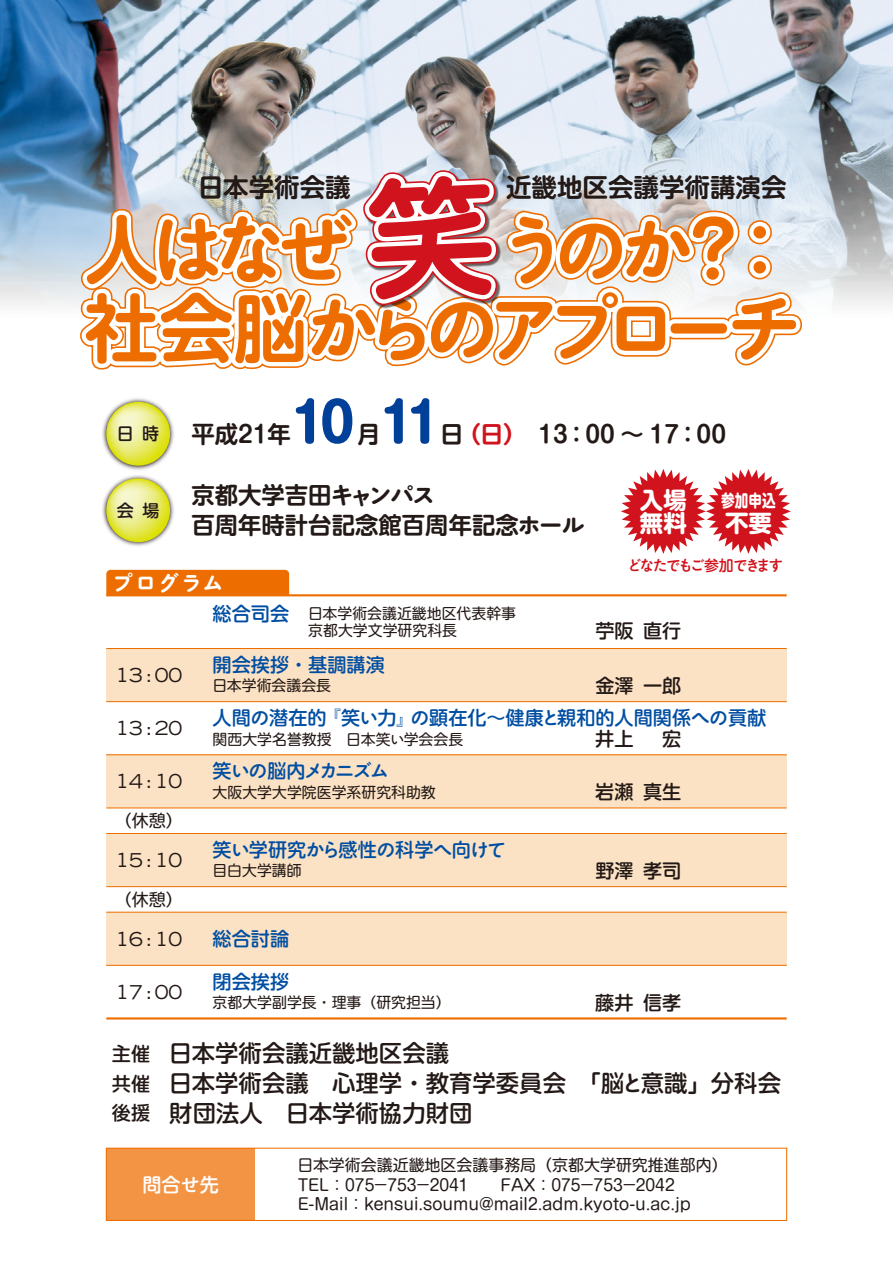
<style>
.page{position:relative;width:893px;height:1263px;background:#fff}
.page>*{position:absolute;margin:0;border:0;box-sizing:border-box;transform-origin:0 0}
.t1{font:700 74.4px/78.7px "Maru Anti Std De";letter-spacing:-.175em;color:#ed6d00}
.t2{font:700 74.4px "Maru Anti Std De";color:#f08300}
.t3{font:700 53.18px "Shin M Go Pro";color:#004098}
.t4{font:700 25.5px "Shin M Go Pro De";color:#231916}
.t5{font:500 23.4px/29.8px "Shin M Go Pro";color:#231916}
.t6{font:700 23.4px/29.8px "Shin M Go Pro De";color:#231916}
.t7{font:700 23.4px/23.4px "Shin M Go Pro";color:#fff}
.t8{font:700 21.23px "Maru Anti Std De";letter-spacing:.07em;color:#fff}
.t9{font:500 19.12px "Shin M Go Pro";color:#004ea2}
.t10{font:expanded 19.12px "Trade Gothic LH";color:#231916}
.t11{font:500 19.12px "Shin M Go Pro";color:#231916}
.t12{font:500 19.12px "Maru Anti Std";letter-spacing:-.1em;color:#004ea2}
.t13{font:500 19.12px "Shin M Go Pro";color:#fff}
.t14{font:17.02px "Shin M Go Pro";color:#231916}
.t15{font:500 17.02px "Shin M Go Pro";color:#231916}
.t16{font:700 17.02px "Shin M Go Pro";color:#fff;scale:.8 1}
.t17{font:15.98px/20.2px "Shin M Go Pro";color:#231916}
.t18{font:14.85px/17px "Shin M Go Pro";color:#231916}
.t19{font:500 14.85px "Maru Anti Std";letter-spacing:-.175em;color:#d0131c}
.s1{font-family:"Shin M Go Pro De"}
.s2{color:#d0131c}
.s3{font-family:"Maru Anti Std De"}
.s4{font-family:"Shin M Go Pro"}
.s5{font-weight:500;font-size:19.12px;color:#004ea2}
.s6{font-family:"Maru Anti Std"}
.s7{font-size:19.12px}
</style>
<div class="page">
<img style="left:0;top:0;width:893px;height:306px">
<svg style="left:621px;top:469px;width:170px;height:85px"></svg>
<img style="left:102px;top:398px;width:72px;height:149px">
<svg style="left:106px;top:402px;width:64px;height:64px;background:#e4e583"></svg>
<svg style="left:106px;top:478px;width:64px;height:64px;background:#e5e684"></svg>
<div style="left:106px;top:833px;width:85px;height:54px;background:#fce2c4"></div>
<div style="left:191px;top:833px;width:596px;height:54px;background:#fce2c4"></div>
<div style="left:106px;top:912px;width:85px;height:53px;background:#fce2c4"></div>
<div style="left:191px;top:912px;width:596px;height:53px;background:#fce2c4"></div>
<div style="left:106px;top:1148px;width:149px;height:72px;background:#f29444"></div>
<div style="left:106px;top:1148px;width:681px;height:73px;border:1px solid #ed6d00"></div>
<div style="left:106px;top:648px;width:85px;height:54px;background:#fce2c4"></div>
<div style="left:191px;top:648px;width:596px;height:54px;background:#fce2c4"></div>
<div style="left:106px;top:755px;width:85px;height:53px;background:#fce2c4"></div>
<div style="left:191px;top:755px;width:596px;height:53px;background:#fce2c4"></div>
<hr style="left:106px;top:1017px;width:681px;height:2px;background:#ed6d00">
<hr style="left:106px;top:648px;width:681px;height:1px;background:#ed6d00">
<hr style="left:106px;top:701px;width:681px;height:1px;background:#ed6d00">
<hr style="left:106px;top:754px;width:681px;height:1px;background:#ed6d00">
<hr style="left:106px;top:807px;width:681px;height:1px;background:#ed6d00">
<hr style="left:106px;top:833px;width:681px;height:1px;background:#ed6d00">
<hr style="left:106px;top:886px;width:681px;height:1px;background:#ed6d00">
<hr style="left:106px;top:912px;width:681px;height:1px;background:#ed6d00">
<hr style="left:106px;top:965px;width:681px;height:1px;background:#ed6d00">
<hr style="left:106px;top:594px;width:681px;height:2px;background:#ed6d00">
<div style="left:106px;top:570px;width:183px;height:25px;background:#ed6d00"></div>
<svg style="left:71px;top:165px;width:737px;height:205px"></svg>
<h3 class="t4" style="left:198px;top:166px;width:154px">日本学術会議</h3>
<h3 class="t4" style="left:506px;top:166px;width:282px">近畿地区会議学術講演会</h3>
<h1 class="t1" style="left:84px;top:202px;width:718px"><span class="s1">人</span>はなぜ<br><span class="s1">社会脳</span>からのアプローチ</h1>
<h1 class="t2" style="left:495px;top:194px;width:303px">うのか<span class="s1">？：</span></h1>
<p class="t15" style="left:117px;top:420px;width:44px">日時</p>
<h2 class="t3" style="left:291px;top:379px;width:65px">10</h2>
<h2 class="t3" style="left:380px;top:379px;width:62px">11</h2>
<h3 class="t6" style="left:191px;top:416px;width:101px">平成21年</h3>
<h3 class="t6" style="left:357px;top:416px;width:25px">月</h3>
<h3 class="t6" style="left:440px;top:416px;width:287px">日<span class="s2">（日）</span> 13：00 ～ 17：00</h3>
<h3 class="t6" style="left:191px;top:478px;width:395px">京都大学吉田<span class="s3">キャンパス<br></span>百周年時計台記念館百周年記念<span class="s3">ホール</span></h3>
<p class="t16" style="left:721px;top:487px;width:70px">参加申込</p>
<h3 class="t7" style="left:640px;top:485px;width:48px">入場無料</h3>
<p class="t15" style="left:117px;top:496px;width:44px">会場</p>
<h3 class="t7" style="left:725px;top:508px;width:48px">不要</h3>
<p class="t19" style="left:627px;top:554px;width:158px">どなたでもご<span class="s4">参加</span>できます</p>
<h3 class="t8" style="left:112px;top:567px;width:113px">プログラム</h3>
<p class="t10" style="left:115px;top:663px;width:68px">13:00</p>
<p class="t10" style="left:115px;top:716px;width:68px">13:20</p>
<p class="t10" style="left:115px;top:769px;width:68px">14:10</p>
<p class="t14" style="left:115px;top:807px;width:70px">（休憩）</p>
<p class="t10" style="left:115px;top:847px;width:68px">15:10</p>
<p class="t14" style="left:115px;top:886px;width:70px">（休憩）</p>
<p class="t18" style="left:308px;top:603px;width:209px;text-indent:-96px"><span class="s5">総合司会</span> 日本学術会議近畿地区代表幹事京都大学文学研究科長</p>
<p class="t11" style="left:595px;top:615px;width:88px">苧阪直行</p>
<p class="t9" style="left:213px;top:649px;width:174px">開会挨拶・基調講演</p>
<p class="t18" style="left:212px;top:675px;width:120px">日本学術会議会長</p>
<p class="t11" style="left:595px;top:670px;width:88px">金澤一郎</p>
<p class="t9" style="left:213px;top:702px;width:555px">人間<span class="s6">の</span>潜在的『笑<span class="s6">い</span>力』<span class="s6">の</span>顕在化～健康<span class="s6">と</span>親和的人間関係<span class="s6">への</span>貢献</p>
<p class="t18" style="left:213px;top:729px;width:252px">関西大学名誉教授 日本笑<span class="s6">い</span>学会会長</p>
<p class="t11" style="left:595px;top:723px;width:40px">井上</p>
<p class="t11" style="left:662px;top:723px;width:21px">宏</p>
<p class="t12" style="left:213px;top:756px;width:178px"><span class="s4">笑</span>いの<span class="s4">脳内</span>メカニズム</p>
<p class="t18" style="left:213px;top:782px;width:225px">大阪大学大学院医学系研究科助教</p>
<p class="t11" style="left:595px;top:776px;width:88px">岩瀬真生</p>
<p class="t9" style="left:213px;top:834px;width:295px">笑<span class="s6">い</span>学研究<span class="s6">から</span>感性<span class="s6">の</span>科学<span class="s6">へ</span>向<span class="s6">けて</span></p>
<p class="t18" style="left:212px;top:860px;width:91px">目白大学講師</p>
<p class="t11" style="left:595px;top:855px;width:88px">野澤孝司</p>
<p class="t10" style="left:115px;top:926px;width:68px">16:10</p>
<p class="t9" style="left:213px;top:923px;width:78px">総合討論</p>
<p class="t10" style="left:115px;top:979px;width:68px">17:00</p>
<p class="t9" style="left:213px;top:966px;width:78px">閉会挨拶</p>
<p class="t18" style="left:213px;top:992px;width:240px">京都大学副学長・理事（研究担当）</p>
<p class="t11" style="left:595px;top:987px;width:88px">藤井信孝</p>
<h3 class="t5" style="left:112px;top:1036px;width:671px"><span class="s7">主催</span> 日本学術会議近畿地区会議<br><span class="s7">共催</span> 日本学術会議 心理学・教育学委員会 「脳<span class="s6">と</span>意識」分科会<span class="s7">後援</span> 財団法人 日本学術協力財団</h3>
<p class="t17" style="left:297px;top:1153px;width:432px">日本学術会議近畿地区会議事務局（京都大学研究推進部内）<br>TEL：075－753－2041</p>
<p class="t13" style="left:142px;top:1169px;width:78px">問合<span class="s6">せ</span>先</p>
<p class="t17" style="left:298px;top:1173px;width:395px;line-height:19.1px;text-indent:203px">FAX：075－753－2042<br>E-Mail：kensui.soumu@mail2.adm.kyoto-u.ac.jp</p>
</div>
